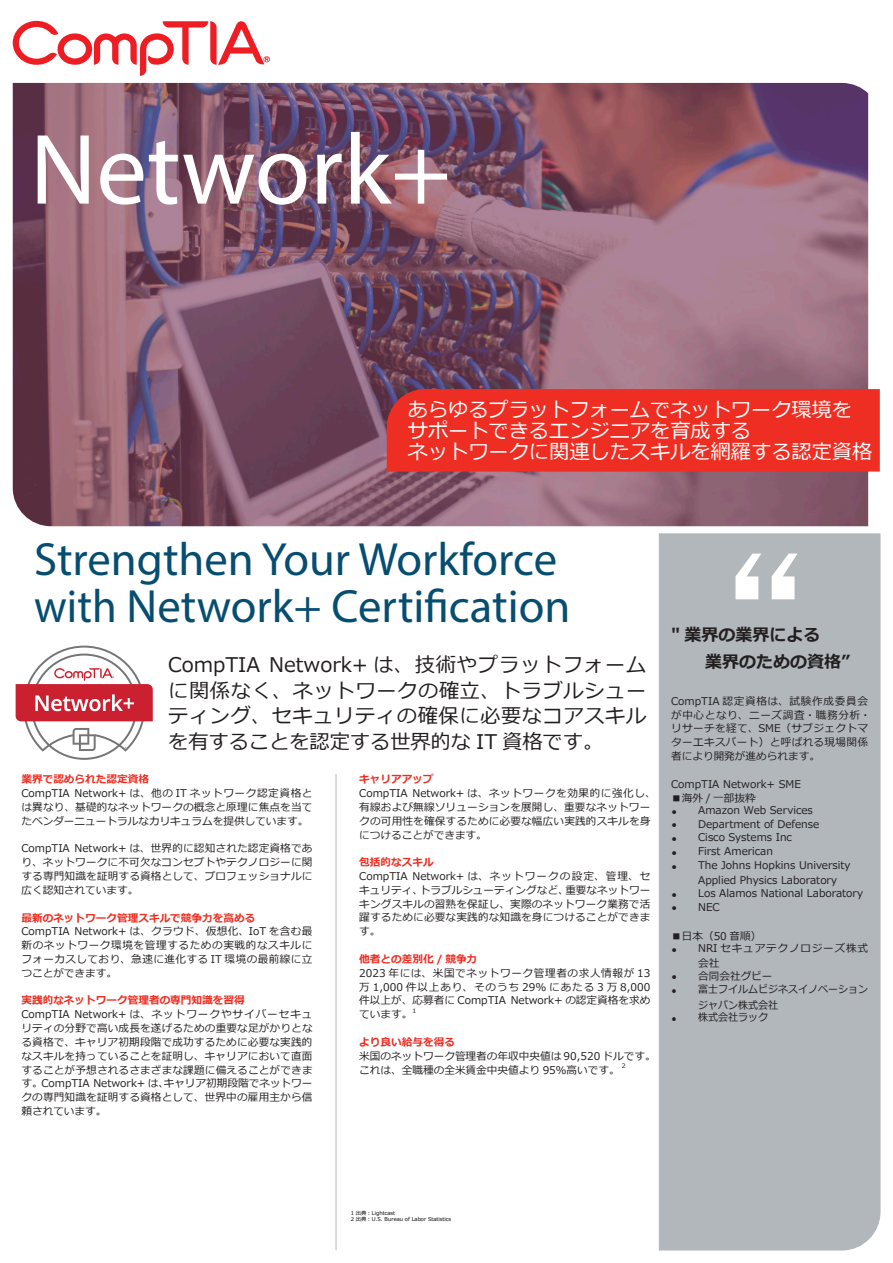
<style>
.page{position:relative;width:893px;height:1263px;background:#fff}
.page>*{position:absolute;margin:0;border:0;box-sizing:border-box;transform-origin:0 0}
.t1{font:189px "MS P Gothic";color:#fff}
.t2{font:100.95px "Myriad Pro";color:#fff}
.t3{font:46.8px "Myriad Pro";color:#074d70;scale:.95 1}
.t4{font:46.8px "Myriad Pro";color:#074d70}
.t5{font:20.25px/25.5px "Meiryo";letter-spacing:.03em;color:#231f20}
.t6{font:20.25px/21.3px "Meiryo";color:#fff}
.t7{font:700 16.95px/27.6px "Meiryo";color:#231f20}
.t8{font:13.8px "Koz Min Pr 6 N";color:#231f20}
.t9{font:13.8px "Koz Min Pr 6 N";color:#231f20;scale:.94 1}
.t10{font:10.65px/13.8px "Meiryo";letter-spacing:.015em;color:#231f20}
.t11{font:700 10.65px "Meiryo";color:#ee2e22}
.t12{font:10.65px/13.8px "Meiryo";letter-spacing:.035em;color:#231f20}
.t13{font:10.65px/12.1px "Meiryo";letter-spacing:.015em;color:#231f20;scale:.94 1}
.t14{font:10.65px "Meiryo";letter-spacing:.055em;color:#231f20}
.t15{font:10.65px "Meiryo";letter-spacing:.05em;color:#231f20}
.t16{font:10.65px/12.1px "Meiryo";letter-spacing:.075em;color:#231f20}
.t17{font:10.65px "Meiryo";letter-spacing:.085em;color:#231f20}
.t18{font:10.65px "Meiryo";letter-spacing:.1em;color:#231f20}
.t19{font:6.15px "Meiryo";color:#231f20}
.t20{font:5.25px/6.4px "Meiryo";color:#000}
</style>
<div class="page">
<img style="left:13px;top:83px;width:855px;height:443px">
<svg style="left:13px;top:21px;width:257px;height:55px"></svg>
<svg style="left:16px;top:646px;width:137px;height:114px"></svg>
<div style="left:659px;top:533px;width:221px;height:717px;background:#b2b7bb"></div>
<hr style="left:336px;top:774px;width:1px;height:476px;background:#b2b7bb">
<div style="left:387px;top:389px;width:493px;height:83px;background:#ee2e22"></div>
<h2 class="t2" style="left:30px;top:107px;width:423px">Network+</h2>
<h3 class="t6" style="left:408px;top:400px;width:466px">あらゆるプラットフォームでネットワーク環境をサポートできるエンジニアを育成する<br>ネットワークに関連したスキルを網羅する認定資格</h3>
<h3 class="t4" style="left:34px;top:530px;width:524px">Strengthen Your Workforce</h3>
<h3 class="t3" style="left:34px;top:577px;width:566px">with Network+ Certification</h3>
<h3 class="t5" style="left:269px;top:653px;width:379px">Network+ は、技術やプラットフォーム</h3>
<h3 class="t5" style="left:168px;top:653px;width:480px">CompTIA<br>に関係なく、ネットワークの確立、トラブルシューティング、セキュリティの確保に必要なコアスキルを有することを認定する世界的な IT 資格です。</h3>
<p class="t11" style="left:21px;top:772px;width:129px">業界で認められた認定資格</p>
<p class="t14" style="left:75px;top:786px;width:239px">Network+ は、他の IT ネットワーク認定資格と</p>
<p class="t10" style="left:21px;top:787px;width:292px">CompTIA<br>は異なり、基礎的なネットワークの概念と原理に焦点を当てたベンダーニュートラルなカリキュラムを提供しています。</p>
<p class="t10" style="left:75px;top:842px;width:239px">Network+ は、世界的に認知された認定資格であ</p>
<p class="t10" style="left:21px;top:842px;width:292px">CompTIA<br>り、ネットワークに不可欠なコンセプトやテクノロジーに関する専門知識を証明する資格として、プロフェッショナルに広く認知されています。</p>
<p class="t11" style="left:21px;top:910px;width:235px">最新のネットワーク管理スキルで競争力を高める</p>
<p class="t10" style="left:75px;top:925px;width:239px">Network+ は、クラウド、仮想化、IoT を含む最</p>
<p class="t12" style="left:21px;top:925px;width:292px">CompTIA<br>新のネットワーク環境を管理するための実戦的なスキルにフォーカスしており、急速に進化する IT 環境の最前線に立つことができます。</p>
<p class="t11" style="left:21px;top:993px;width:225px">実践的なネットワーク管理者の専門知識を習得</p>
<p class="t17" style="left:75px;top:1007px;width:239px">Network+ は、ネットワークやサイバーセキュ</p>
<p class="t10" style="left:21px;top:1008px;width:50px">CompTIA</p>
<p class="t10" style="left:21px;top:1022px;width:293px">リティの分野で高い成長を遂げるための重要な足がかりとな</p>
<p class="t10" style="left:21px;top:1036px;width:292px">る資格で、キャリア初期段階で成功するために必要な実践的</p>
<p class="t10" style="left:21px;top:1049px;width:292px">なスキルを持っていることを証明し、キャリアにおいて直面</p>
<p class="t10" style="left:21px;top:1063px;width:293px">することが予想されるさまざまな課題に備えることができま</p>
<p class="t10" style="left:164px;top:1077px;width:150px">キャリア初期段階でネットワー</p>
<p class="t10" style="left:21px;top:1077px;width:292px">す。CompTIA Network+ は、<br>クの専門知識を証明する資格として、世界中の雇用主から信頼されています。</p>
<p class="t11" style="left:359px;top:772px;width:76px">キャリアアップ</p>
<p class="t15" style="left:412px;top:786px;width:245px">Network+ は、ネットワークを効果的に強化し、</p>
<p class="t10" style="left:359px;top:787px;width:293px">CompTIA<br>有線および無線ソリューションを展開し、重要なネットワークの可用性を確保するために必要な幅広い実践的スキルを身につけることができます。</p>
<p class="t11" style="left:359px;top:855px;width:76px">包括的なスキル</p>
<p class="t18" style="left:412px;top:869px;width:239px">Network+ は、ネットワークの設定、管理、セ</p>
<p class="t10" style="left:359px;top:870px;width:50px">CompTIA</p>
<p class="t10" style="left:420px;top:884px;width:150px">トラブルシューティングなど、</p>
<p class="t10" style="left:565px;top:884px;width:87px">重要なネットワー</p>
<p class="t10" style="left:359px;top:884px;width:293px">キュリティ、<br>キングスキルの習熟を保証し、実際のネットワーク業務で活躍するために必要な実践的な知識を身につけることができます。</p>
<p class="t11" style="left:359px;top:951px;width:119px">他者との差別化 / 競争力</p>
<p class="t10" style="left:359px;top:966px;width:293px;text-align:justify">2023 年には、米国でネットワーク管理者の求人情報が 13万 1,000 件以上あり、そのうち 29% にあたる 3 万 8,000件以上が、応募者に CompTIA Network+ の認定資格を求め</p>
<p class="t19" style="left:412px;top:1006px;width:5px">1</p>
<p class="t10" style="left:359px;top:1008px;width:55px">ています。</p>
<p class="t11" style="left:359px;top:1034px;width:97px">より良い給与を得る</p>
<p class="t10" style="left:359px;top:1049px;width:298px">米国のネットワーク管理者の年収中央値は 90,520 ドルです。</p>
<p class="t19" style="left:622px;top:1062px;width:5px">2</p>
<p class="t10" style="left:359px;top:1063px;width:262px">これは、全職種の全米賃金中央値より 95％高いです。</p>
<h1 class="t1" style="left:719px;top:543px;width:96px">“</h1>
<h3 class="t7" style="left:671px;top:622px;width:181px">" 業界の業界による<br>　　業界のための資格“</h3>
<p class="t10" style="left:671px;top:695px;width:201px">CompTIA 認定資格は、試験作成委員会が中心となり、ニーズ調査・職務分析・リサーチを経て、SME（サブジェクトマターエキスパート）と呼ばれる現場関係者により開発が進められます。</p>
<p class="t10" style="left:671px;top:777px;width:131px">CompTIA Network+ SME</p>
<p class="t10" style="left:698px;top:792px;width:116px;line-height:12.1px;text-indent:-27px">■海外 / 一部抜粋<br>Amazon Web Services</p>
<p class="t8" style="left:671px;top:804px;width:8px">•</p>
<p class="t8" style="left:671px;top:817px;width:8px">•</p>
<p class="t10" style="left:698px;top:817px;width:123px">Department of Defense</p>
<p class="t8" style="left:671px;top:831px;width:8px">•</p>
<p class="t10" style="left:698px;top:831px;width:95px">Cisco Systems Inc</p>
<p class="t8" style="left:671px;top:845px;width:8px">•</p>
<p class="t10" style="left:698px;top:845px;width:76px">First American</p>
<p class="t8" style="left:671px;top:859px;width:8px">•</p>
<p class="t10" style="left:698px;top:859px;width:154px">The Johns Hopkins University</p>
<p class="t8" style="left:671px;top:887px;width:8px">•</p>
<p class="t10" style="left:698px;top:875px;width:166px;line-height:12.1px">Applied Physics Laboratory<br>Los Alamos National Laboratory</p>
<p class="t10" style="left:698px;top:900px;width:23px">NEC</p>
<p class="t8" style="left:671px;top:900px;width:8px">•</p>
<p class="t16" style="left:698px;top:930px;width:172px;text-indent:-27px">■日本（50 音順(<br>NRI セキュアテクノロジーズ株式</p>
<p class="t8" style="left:671px;top:942px;width:8px">•</p>
<p class="t8" style="left:671px;top:969px;width:8px">•</p>
<p class="t9" style="left:671px;top:983px;width:8px">•</p>
<p class="t9" style="left:671px;top:1011px;width:8px">•</p>
<p class="t10" style="left:698px;top:958px;width:76px;line-height:12.1px">会社<br>合同会社グビー</p>
<p class="t13" style="left:698px;top:984px;width:182px">富士フイルムビジネスイノベーション</p>
<p class="t13" style="left:698px;top:999px;width:87px">ジャパン株式会社株式会社ラック</p>
<p class="t20" style="left:351px;top:1209px;width:102px">1 出典 : Lightcast<br>2 出典 U: S. . Bureau of Labor Statistics</p>
</div>
